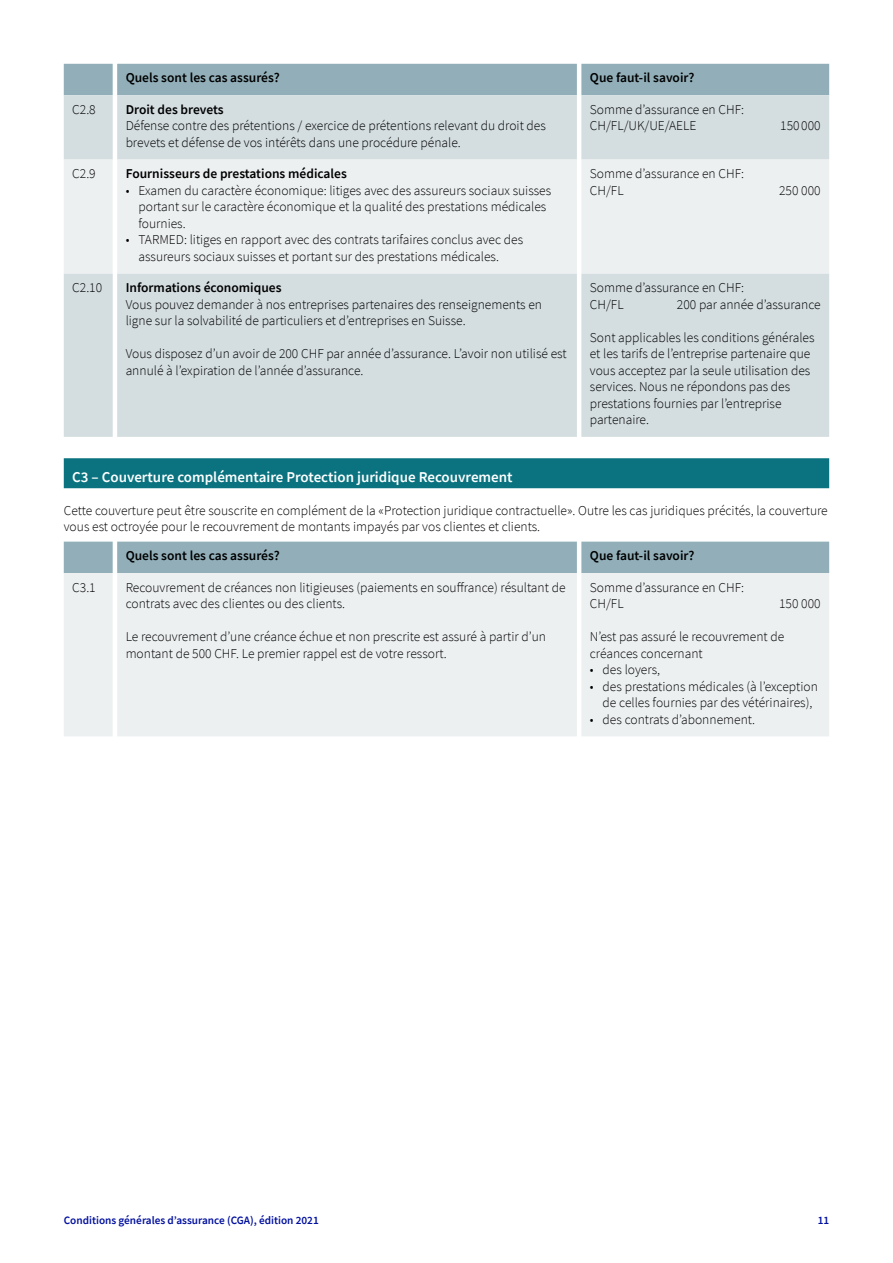
<style>
.page{position:relative;width:893px;height:1263px;background:#fff}
.page>*{position:absolute;margin:0;border:0;box-sizing:border-box;transform-origin:0 0}
.t1{font:600 15px "Source Sans Pro";color:#fff}
.t2{font:300 13.5px/16.5px "Source Sans Pro";color:#000}
.t3{font:600 13.5px "Source Sans Pro";color:#000}
.t4{font:600 11.25px "Source Sans Pro";color:#00109f}
</style>
<div class="page">
<div style="left:64px;top:64px;width:765px;height:31px;background:#92afb9"></div>
<div style="left:64px;top:95px;width:765px;height:342px;background:#d4dde0"></div>
<div style="left:64px;top:160px;width:765px;height:113px;background:#edf0f1"></div>
<div style="left:64px;top:458px;width:765px;height:30px;background:#0b7380"></div>
<div style="left:64px;top:542px;width:765px;height:31px;background:#92afb9"></div>
<div style="left:64px;top:573px;width:765px;height:163px;background:#edf0f1"></div>
<p class="t3" style="left:126px;top:69px;width:156px">Quels sont les cas assurés?</p>
<p class="t3" style="left:590px;top:69px;width:106px">Que faut-il savoir?</p>
<p class="t2" style="left:72px;top:101px;width:25px">C2.8</p>
<p class="t3" style="left:126px;top:100px;width:100px">Droit des brevets</p>
<p class="t2" style="left:126px;top:118px;width:422px">Défense contre des prétentions / exercice de prétentions relevant du droit des brevets et défense de vos intérêts dans une procédure pénale.</p>
<p class="t2" style="left:72px;top:165px;width:25px">C2.9</p>
<p class="t3" style="left:126px;top:165px;width:223px">Fournisseurs de prestations médicales</p>
<p class="t2" style="left:138px;top:182px;width:414px;text-indent:-13px">• Examen du caractère économique: litiges avec des assureurs sociaux suisses portant sur le caractère économique et la qualité des prestations médicales fournies.</p>
<p class="t2" style="left:138px;top:231px;width:386px;text-indent:-13px">• TARMED: litiges en rapport avec des contrats tarifaires conclus avec des assureurs sociaux suisses et portant sur des prestations médicales.</p>
<p class="t2" style="left:590px;top:101px;width:156px">Somme d’assurance en CHF:<br>CH/FL/UK/UE/AELE</p>
<p class="t2" style="left:590px;top:165px;width:156px">Somme d’assurance en CHF:<br>CH/FL</p>
<p class="t2" style="left:780px;top:118px;width:42px">150 000</p>
<p class="t2" style="left:779px;top:182px;width:43px">250 000</p>
<p class="t2" style="left:72px;top:279px;width:31px">C2.10</p>
<p class="t3" style="left:126px;top:279px;width:157px">Informations économiques</p>
<p class="t2" style="left:126px;top:296px;width:418px">Vous pouvez demander à nos entreprises partenaires des renseignements en ligne sur la solvabilité de particuliers et d’entreprises en Suisse.</p>
<p class="t2" style="left:126px;top:345px;width:442px">Vous disposez d’un avoir de 200 CHF par année d’assurance. L’avoir non utilisé est annulé à l’expiration de l’année d’assurance.</p>
<p class="t2" style="left:590px;top:279px;width:156px">Somme d’assurance en CHF:<br>CH/FL</p>
<p class="t2" style="left:677px;top:296px;width:145px">200 par année d’assurance</p>
<p class="t2" style="left:590px;top:329px;width:226px">Sont applicables les conditions générales et les tarifs de l’entreprise partenaire que vous acceptez par la seule utilisation des services. Nous ne répondons pas des prestations fournies par l’entreprise partenaire.</p>
<p class="t1" style="left:72px;top:467px;width:442px">C3 – Couverture complémentaire Protection juridique Recouvrement</p>
<p class="t2" style="left:64px;top:502px;width:765px">Cette couverture peut être souscrite en complément de la «Protection juridique contractuelle». Outre les cas juridiques précités, la couverture vous est octroyée pour le recouvrement de montants impayés par vos clientes et clients.</p>
<p class="t3" style="left:126px;top:547px;width:156px">Quels sont les cas assurés?</p>
<p class="t3" style="left:590px;top:547px;width:106px">Que faut-il savoir?</p>
<p class="t2" style="left:72px;top:579px;width:25px">C3.1</p>
<p class="t2" style="left:126px;top:579px;width:441px">Recouvrement de créances non litigieuses (paiements en souffrance) résultant de contrats avec des clientes ou des clients.</p>
<p class="t2" style="left:126px;top:628px;width:422px">Le recouvrement d’une créance échue et non prescrite est assuré à partir d’un montant de 500 CHF. Le premier rappel est de votre ressort.</p>
<p class="t2" style="left:590px;top:579px;width:156px">Somme d’assurance en CHF:<br>CH/FL</p>
<p class="t2" style="left:779px;top:595px;width:43px">150 000</p>
<p class="t2" style="left:590px;top:628px;width:196px">N’est pas assuré le recouvrement de créances concernant</p>
<p class="t2" style="left:590px;top:661px;width:72px">• des loyers,</p>
<p class="t2" style="left:590px;top:678px;width:229px;text-align:center">• des prestations médicales (à l’exception de celles fournies par des vétérinaires),</p>
<p class="t2" style="left:590px;top:711px;width:167px">• des contrats d’abonnement.</p>
<p class="t4" style="left:64px;top:1213px;width:257px">Conditions générales d’assurance (CGA), édition 2021</p>
<p class="t4" style="left:818px;top:1213px;width:13px">11</p>
</div>
